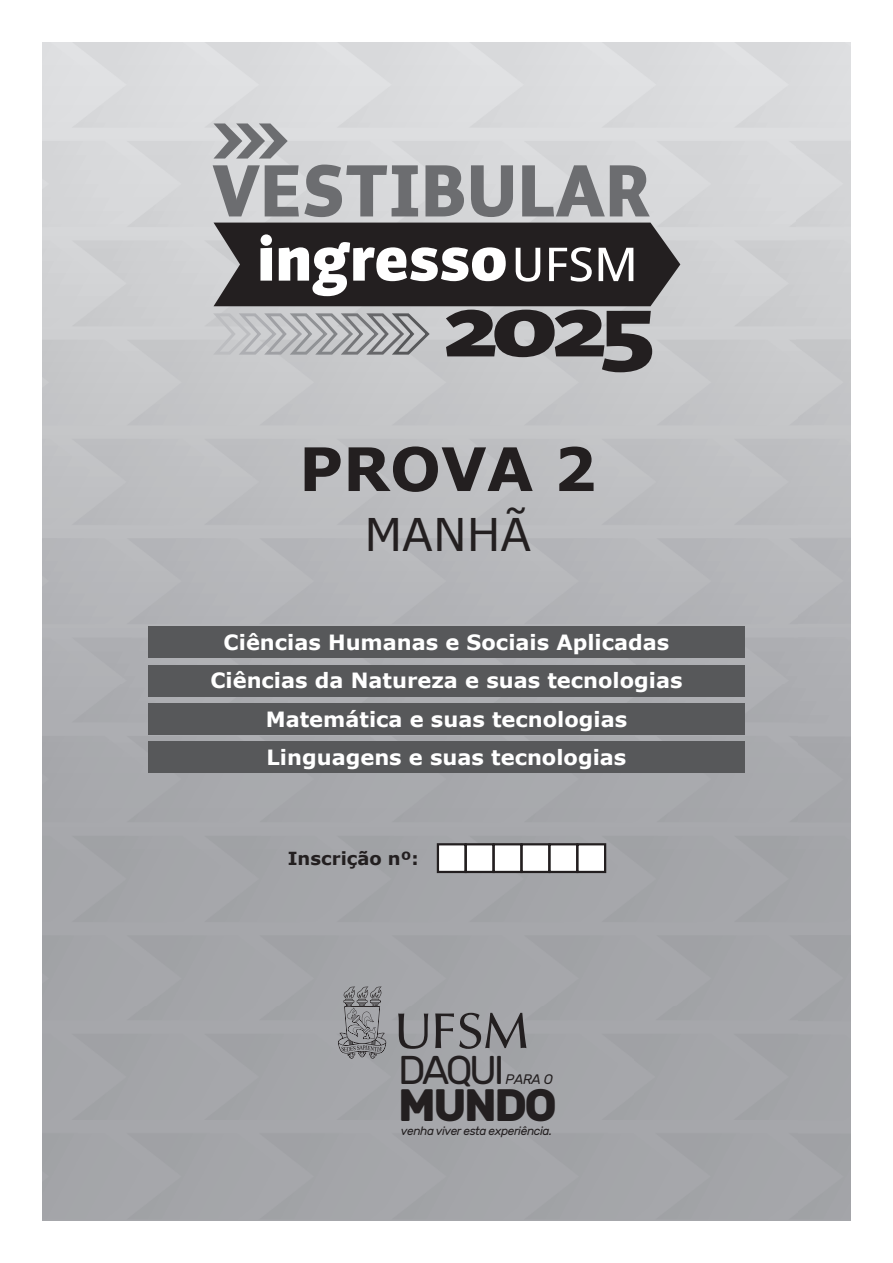
<style>
.page{position:relative;width:893px;height:1263px;background:#fff}
.page>*{position:absolute;margin:0;border:0;box-sizing:border-box;transform-origin:0 0}
.t1{font:900 94.65px "Auto Pro";color:#231f20;scale:1.21 1}
.t2{font:72.75px "Auto Pro Black Small Caps";letter-spacing:.025em;color:#6c6d70}
.t3{font:700 60px "Verdana";color:#231f20}
.t4{font:700 45.15px "Rubik";letter-spacing:-.055em;color:#231f20}
.t5{font:45px "Verdana";color:#231f20}
.t6{font:39.9px "Rubik";letter-spacing:-.085em;color:#231f20}
.t7{font:700 21px/38.2px "Verdana";color:#fff;text-align:center}
.t8{font:700 18px "Verdana";color:#231f20}
.t9{font:italic 13.8px "Rubik";color:#231f20}
.t10{font:italic 12px "Rubik";letter-spacing:-.035em;color:#231f20}
</style>
<div class="page">
<img style="left:43px;top:42px;width:807px;height:1178px">
<div style="left:438px;top:844px;width:28px;height:28px;background:#fff"></div>
<div style="left:437px;top:843px;width:30px;height:30px;border:2px solid #231f20"></div>
<div style="left:466px;top:844px;width:27px;height:28px;background:#fff"></div>
<div style="left:465px;top:843px;width:30px;height:30px;border:2px solid #231f20"></div>
<div style="left:494px;top:844px;width:27px;height:28px;background:#fff"></div>
<div style="left:493px;top:843px;width:29px;height:30px;border:2px solid #231f20"></div>
<div style="left:522px;top:844px;width:27px;height:28px;background:#fff"></div>
<div style="left:520px;top:843px;width:30px;height:30px;border:2px solid #231f20"></div>
<div style="left:550px;top:844px;width:27px;height:28px;background:#fff"></div>
<div style="left:548px;top:843px;width:30px;height:30px;border:2px solid #231f20"></div>
<div style="left:577px;top:844px;width:28px;height:28px;background:#fff"></div>
<div style="left:576px;top:843px;width:30px;height:30px;border:2px solid #231f20"></div>
<div style="left:148px;top:626px;width:597px;height:32px;background:#57585a"></div>
<div style="left:148px;top:665px;width:597px;height:31px;background:#57585a"></div>
<div style="left:148px;top:703px;width:597px;height:32px;background:#57585a"></div>
<div style="left:148px;top:741px;width:597px;height:32px;background:#57585a"></div>
<svg style="left:338px;top:986px;width:48px;height:73px;background:#8c8c8f"></svg>
<svg style="left:398px;top:1013px;width:128px;height:36px;background:#7e7e81"></svg>
<svg style="left:213px;top:223px;width:467px;height:133px;background:#7f7d7e"></svg>
<svg style="left:213px;top:123px;width:75px;height:36px;background:#a4a5a7"></svg>
<h2 class="t2" style="left:213px;top:139px;width:438px">VESTIBULAR</h2>
<h1 class="t1" style="left:443px;top:255px;width:177px">2025</h1>
<h3 class="t3" style="left:299px;top:427px;width:299px">PROVA 2</h3>
<h3 class="t5" style="left:364px;top:503px;width:168px">MANHÃ</h3>
<p class="t7" style="left:210px;top:623px;width:474px">Ciências Humanas e Sociais Aplicadas Ciências da Natureza e suas tecnologias Matemática e suas tecnologias Linguagens e suas tecnologias</p>
<p class="t8" style="left:288px;top:845px;width:132px">Inscrição nº:</p>
<h3 class="t6" style="left:398px;top:1048px;width:108px">DAQUI</h3>
<p class="t9" style="left:505px;top:1071px;width:49px">PARA O</p>
<h3 class="t4" style="left:398px;top:1079px;width:160px">MUNDO</h3>
<p class="t10" style="left:401px;top:1125px;width:153px">venha viver esta experiência.</p>
</div>
